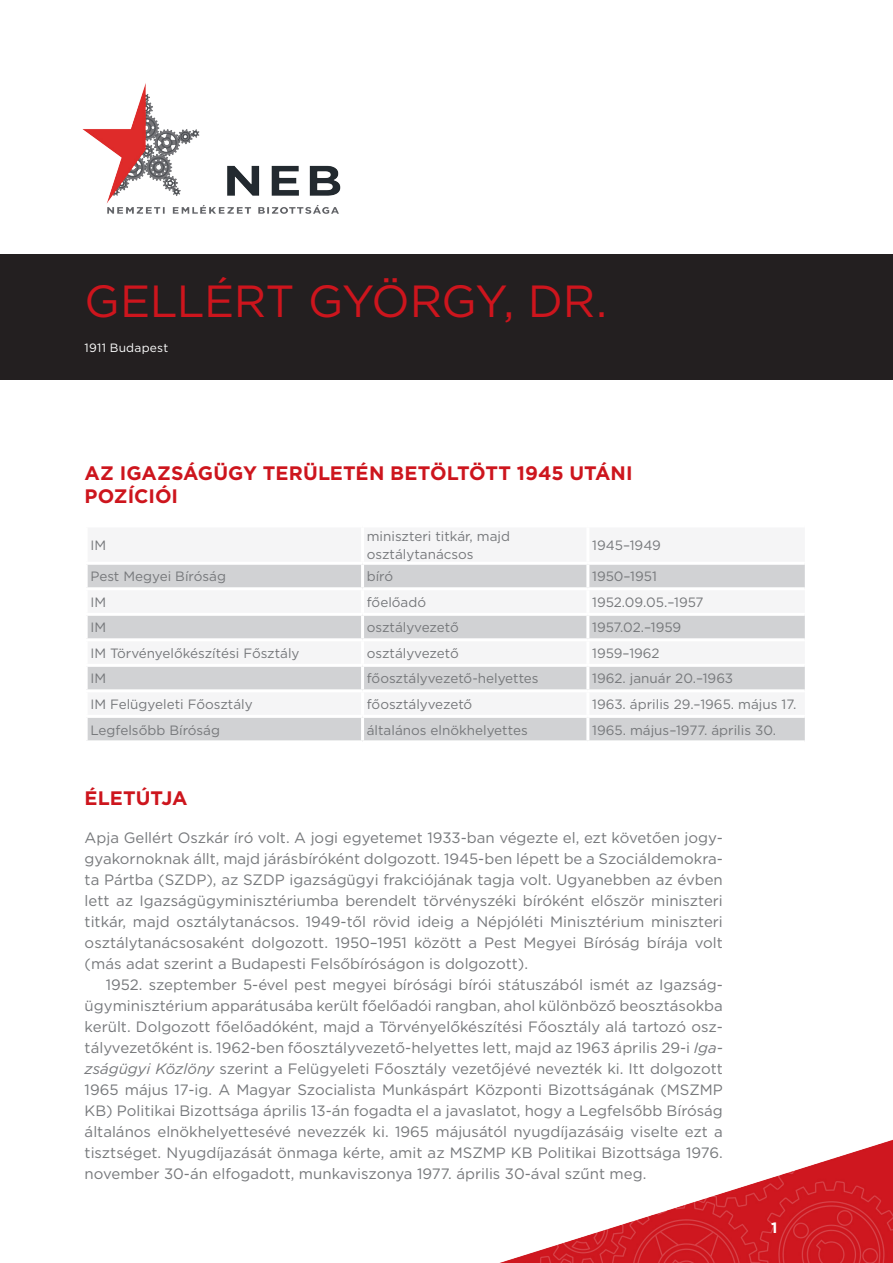
<style>
.page{position:relative;width:893px;height:1263px;background:#fff}
.page>*{position:absolute;margin:0;border:0;box-sizing:border-box;transform-origin:0 0}
.t1{font:45px "Gotham";letter-spacing:-.015em;color:#cd151d}
.t2{font:700 19.5px/23.4px "Gotham";color:#cd151d}
.t3{font:15px/21px "Gotham";color:#76787b;text-align:justify}
.t4{font:700 15px "Gotham";color:#fff}
.t5{font:13.5px/18px "Gotham";color:#76787b}
.t6{font:12px "Gotham";letter-spacing:.02em;color:#fff}
.s1{font-style:italic}
</style>
<div class="page">
<img style="left:500px;top:1140px;width:393px;height:123px">
<div style="left:0;top:254px;width:893px;height:125px;background:#231f20"></div>
<img style="left:82px;top:83px;width:259px;height:131px">
<svg style="left:88px;top:565px;width:717px;height:175px;fill:#d1d2d4"></svg>
<hr style="left:361px;top:565px;width:3px;height:22px;background:#fff">
<hr style="left:586px;top:565px;width:3px;height:22px;background:#fff">
<hr style="left:85px;top:587px;width:278px;height:3px;background:#fff">
<hr style="left:363px;top:587px;width:225px;height:3px;background:#fff">
<hr style="left:588px;top:587px;width:217px;height:3px;background:#fff">
<hr style="left:85px;top:613px;width:278px;height:3px;background:#fff">
<hr style="left:363px;top:613px;width:225px;height:3px;background:#fff">
<hr style="left:588px;top:613px;width:217px;height:3px;background:#fff">
<hr style="left:85px;top:638px;width:278px;height:3px;background:#fff">
<hr style="left:363px;top:638px;width:225px;height:3px;background:#fff">
<hr style="left:588px;top:638px;width:217px;height:3px;background:#fff">
<hr style="left:85px;top:664px;width:278px;height:3px;background:#fff">
<hr style="left:363px;top:664px;width:225px;height:3px;background:#fff">
<hr style="left:588px;top:664px;width:217px;height:3px;background:#fff">
<hr style="left:85px;top:689px;width:278px;height:3px;background:#fff">
<hr style="left:363px;top:689px;width:225px;height:3px;background:#fff">
<hr style="left:588px;top:689px;width:217px;height:3px;background:#fff">
<hr style="left:85px;top:715px;width:278px;height:3px;background:#fff">
<hr style="left:363px;top:715px;width:225px;height:3px;background:#fff">
<hr style="left:588px;top:715px;width:217px;height:3px;background:#fff">
<hr style="left:361px;top:590px;width:3px;height:23px;background:#fff">
<hr style="left:361px;top:616px;width:3px;height:22px;background:#fff">
<hr style="left:361px;top:641px;width:3px;height:23px;background:#fff">
<hr style="left:361px;top:667px;width:3px;height:22px;background:#fff">
<hr style="left:361px;top:692px;width:3px;height:23px;background:#fff">
<hr style="left:361px;top:718px;width:3px;height:22px;background:#fff">
<hr style="left:586px;top:590px;width:3px;height:23px;background:#fff">
<hr style="left:586px;top:616px;width:3px;height:22px;background:#fff">
<hr style="left:586px;top:641px;width:3px;height:23px;background:#fff">
<hr style="left:586px;top:667px;width:3px;height:22px;background:#fff">
<hr style="left:586px;top:692px;width:3px;height:23px;background:#fff">
<hr style="left:586px;top:718px;width:3px;height:22px;background:#fff">
<h1 class="t1" style="left:85px;top:272px;width:524px">Gellért György, d r.</h1>
<p class="t6" style="left:85px;top:340px;width:85px">1911 Budapest</p>
<h2 class="t2" style="left:85px;top:461px;width:550px">AZ IGAZSÁGÜGY TERÜLETÉN BETÖLTÖTT 1945 UTÁNI<br>POZÍCIÓI</h2>
<p class="t5" style="left:90px;top:536px;width:17px">IM</p>
<p class="t5" style="left:367px;top:527px;width:145px">miniszteri titkár, majd osztálytanácsos</p>
<p class="t5" style="left:592px;top:536px;width:70px">1945–1949</p>
<p class="t5" style="left:90px;top:567px;width:137px">Pest Megyei Bíróság</p>
<p class="t5" style="left:367px;top:567px;width:28px">bíró</p>
<p class="t5" style="left:592px;top:567px;width:66px">1950–1951</p>
<p class="t5" style="left:90px;top:593px;width:17px">IM</p>
<p class="t5" style="left:367px;top:593px;width:61px">főelőadó</p>
<p class="t5" style="left:592px;top:593px;width:113px">1952.09.05.–1957</p>
<p class="t5" style="left:90px;top:618px;width:17px">IM</p>
<p class="t5" style="left:367px;top:618px;width:93px">osztályvezető</p>
<p class="t5" style="left:592px;top:618px;width:91px">1957.02.–1959</p>
<p class="t5" style="left:90px;top:644px;width:211px">IM Törvényelőkészítési Fősztály</p>
<p class="t5" style="left:367px;top:644px;width:93px">osztályvezető</p>
<p class="t5" style="left:592px;top:644px;width:69px">1959–1962</p>
<p class="t5" style="left:90px;top:669px;width:17px">IM</p>
<p class="t5" style="left:367px;top:669px;width:173px">főosztályvezető-helyettes</p>
<p class="t5" style="left:592px;top:669px;width:143px">1962. január 20.–1963</p>
<p class="t5" style="left:90px;top:695px;width:164px">IM Felügyeleti Főosztály</p>
<p class="t5" style="left:367px;top:695px;width:107px">főosztályvezető</p>
<p class="t5" style="left:592px;top:695px;width:206px">1963. április 29.–1965. május 17.</p>
<p class="t5" style="left:90px;top:720px;width:131px">Legfelsőbb Bíróság</p>
<p class="t5" style="left:367px;top:720px;width:162px">általános elnökhelyettes</p>
<p class="t5" style="left:592px;top:720px;width:185px">1965. május–1977. április 30.</p>
<h2 class="t2" style="left:85px;top:786px;width:100px">ÉLETÚTJA</h2>
<p class="t3" style="left:85px;top:827px;width:640px">Apja Gellért Oszkár író volt. A jogi egyetemet 1933-ban végezte el, ezt követően jog - gyakornoknak állt, majd járásbíróként dolgozott. 1945-ben lépett be a Szociáldemokra&shy;ta Pártba (SZDP), az SZDP igazságügyi frakciójának tagja volt. Ugyanebben az évben lett az Igazságügyminisztériumba berendelt törvényszéki bíróként először miniszteri titkár, majd osztálytanácsos. 1949-től rövid ideig a Népjóléti Minisztérium miniszteri osztálytanácsosaként dolgozott. 1950–1951 között a Pest Megyei Bíróság bírája volt (más adat szerint a Budapesti Felsőbíróságon is dolgozott).</p>
<p class="t3" style="left:85px;top:974px;width:640px;text-indent:21px">1952. szeptember 5-ével pest megyei bírósági bírói státuszából ismét az Igazság&shy;ügyminisztérium apparátusába került főelőadói rangban, ahol különböző beosztásokba került. Dolgozott főelőadóként, majd a Törvényelőkészítési Főosztály alá tartozó osz&shy;tályvezetőként is. 1962-ben főosztályvezető-helyettes lett, majd az 1963 április 29-i <span class="s1">Iga&shy;zságügyi Közlöny</span> szerint a Felügyeleti Főosztály vezetőjévé nevezték ki. Itt dolgozott 1965 május 17-ig. A Magyar Szocialista Munkáspárt Központi Bizottságának (MSZMP KB) Politikai Bizottsága április 13-án fogadta el a javaslatot, hogy a Legfelsőbb Bíróság általános elnökhelyettesévé nevezzék ki. 1965 májusától nyugdíjazásáig viselte ezt a tisztséget. Nyugdíjazását önmaga kérte, amit az MSZMP KB Politikai Bizottsága 1976. november 30-án elfogadott, munkaviszonya 1977. április 30-ával szűnt meg.</p>
<p class="t4" style="left:771px;top:1218px;width:8px">1</p>
</div>
